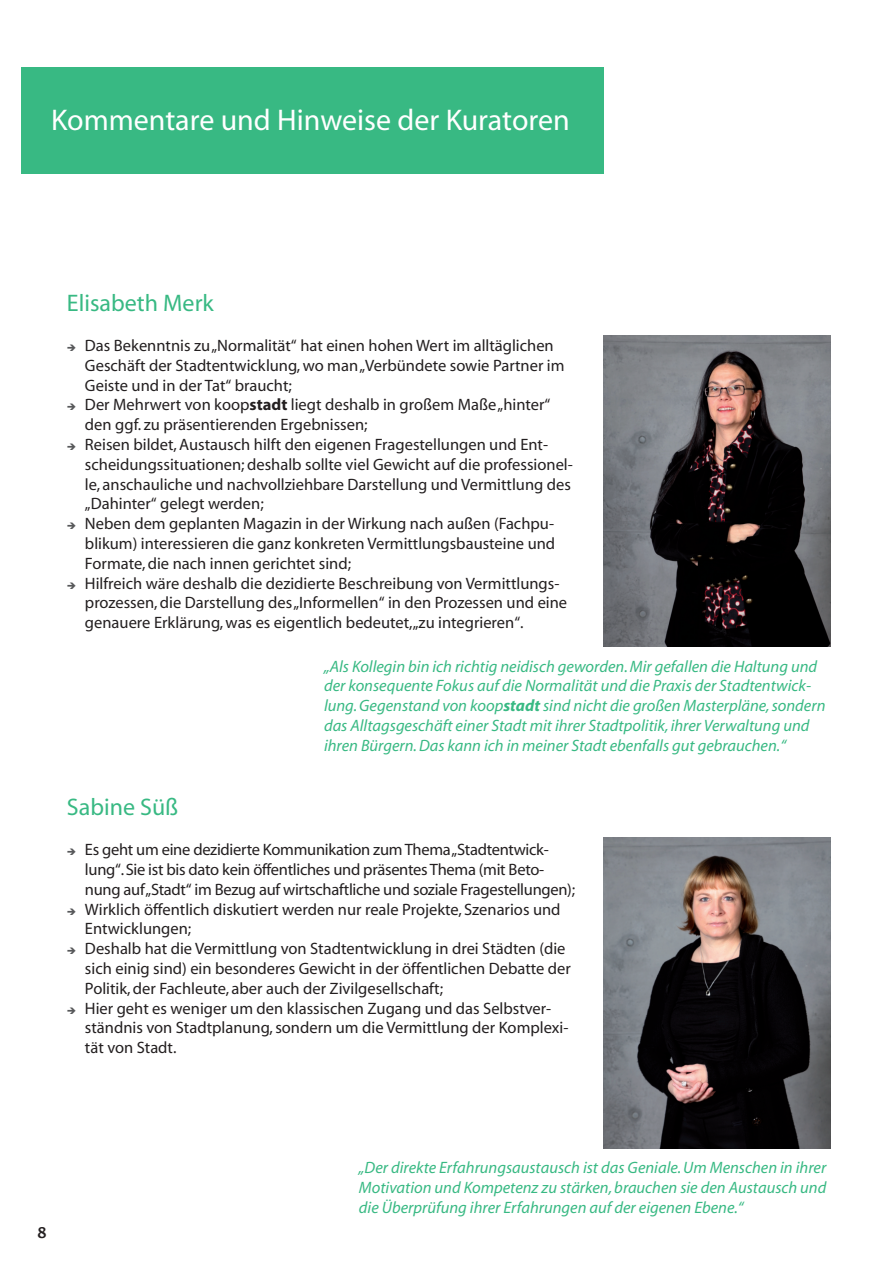
<style>
.page{position:relative;width:893px;height:1263px;background:#fff}
.page>*{position:absolute;margin:0;border:0;box-sizing:border-box;transform-origin:0 0}
.t1{font:30px "Myriad";color:#fff}
.t2{font:24px "Myriad";color:#38b983}
.t3{font:16.5px/19.8px "Myriad";color:#231f20}
.t4{font:italic 16.5px/19.8px "Myriad";color:#38b983}
.t5{font:600 15px "Lucida Sans";color:#231f20}
.s1{font-weight:700}
</style>
<div class="page">
<img style="left:604px;top:336px;width:226px;height:310px">
<img style="left:604px;top:838px;width:226px;height:310px">
<div style="left:21px;top:67px;width:583px;height:106px;background:#38b983"></div>
<h1 class="t1" style="left:51px;top:105px;width:520px">Kommentare und Hinweise der Kuratoren</h1>
<h2 class="t2" style="left:67px;top:291px;width:148px">Elisabeth Merk</h2>
<p class="t3" style="left:85px;top:336px;width:489px">Das Bekenntnis zu „Normalität“ hat einen hohen Wert im alltäglichen Geschäft der Stadtentwicklung, wo man „Verbündete sowie Partner im Geiste und in der Tat“ braucht;<br>Der Mehrwert von koop<span class="s1">stadt</span> liegt deshalb in großem Maße „hinter“ den ggf. zu präsentierenden Ergebnissen;<br>Reisen bildet, Austausch hilft den eigenen Fragestellungen und Ent&shy;scheidungssituationen; deshalb sollte viel Gewicht auf die professionel&shy;le, anschauliche und nachvollziehbare Darstellung und Vermittlung des „Dahinter“ gelegt werden;<br>Neben dem geplanten Magazin in der Wirkung nach außen (Fachpu&shy;blikum) interessieren die ganz konkreten Vermittlungsbausteine und Formate, die nach innen gerichtet sind;<br>Hilfreich wäre deshalb die dezidierte Beschreibung von Vermittlungs&shy;prozessen, die Darstellung des „Informellen“ in den Prozessen und eine genauere Erklärung, was es eigentlich bedeutet, „zu integrieren“.</p>
<p class="t4" style="left:324px;top:657px;width:503px">„Als Kollegin bin ich richtig neidisch geworden. Mir gefallen die Haltung und der konsequente Fokus auf die Normalität und die Praxis der Stadtentwick&shy;lung. Gegenstand von koop<span class="s1">stadt</span> sind nicht die großen Masterpläne, sondern das Alltagsgeschäft einer Stadt mit ihrer Stadtpolitik, ihrer Verwaltung und ihren Bürgern. Das kann ich in meiner Stadt ebenfalls gut gebrauchen.“</p>
<h2 class="t2" style="left:67px;top:795px;width:113px">Sabine Süß</h2>
<p class="t3" style="left:85px;top:840px;width:492px">Es geht um eine dezidierte Kommunikation zum Thema „Stadtentwick&shy;lung“. Sie ist bis dato kein öffentliches und präsentes Thema (mit Beto&shy;nung auf „Stadt“ im Bezug auf wirtschaftliche und soziale Fragestellungen); Wirklich öffentlich diskutiert werden nur reale Projekte, Szenarios und Entwicklungen;<br>Deshalb hat die Vermittlung von Stadtentwicklung in drei Städten (die sich einig sind) ein besonderes Gewicht in der öffentlichen Debatte der Politik, der Fachleute, aber auch der Zivilgesellschaft;<br>Hier geht es weniger um den klassischen Zugang und das Selbstver&shy;ständnis von Stadtplanung, sondern um die Vermittlung der Komplexi&shy;tät von Stadt.</p>
<p class="t5" style="left:37px;top:1224px;width:11px">8</p>
<p class="t4" style="left:359px;top:1159px;width:469px;text-align:justify">„Der direkte Erfahrungsaustausch ist das Geniale. Um Menschen in ihrer Motivation und Kompetenz zu stärken, brauchen sie den Austausch und die Überprüfung ihrer Erfahrungen auf der eigenen Ebene.“</p>
</div>
